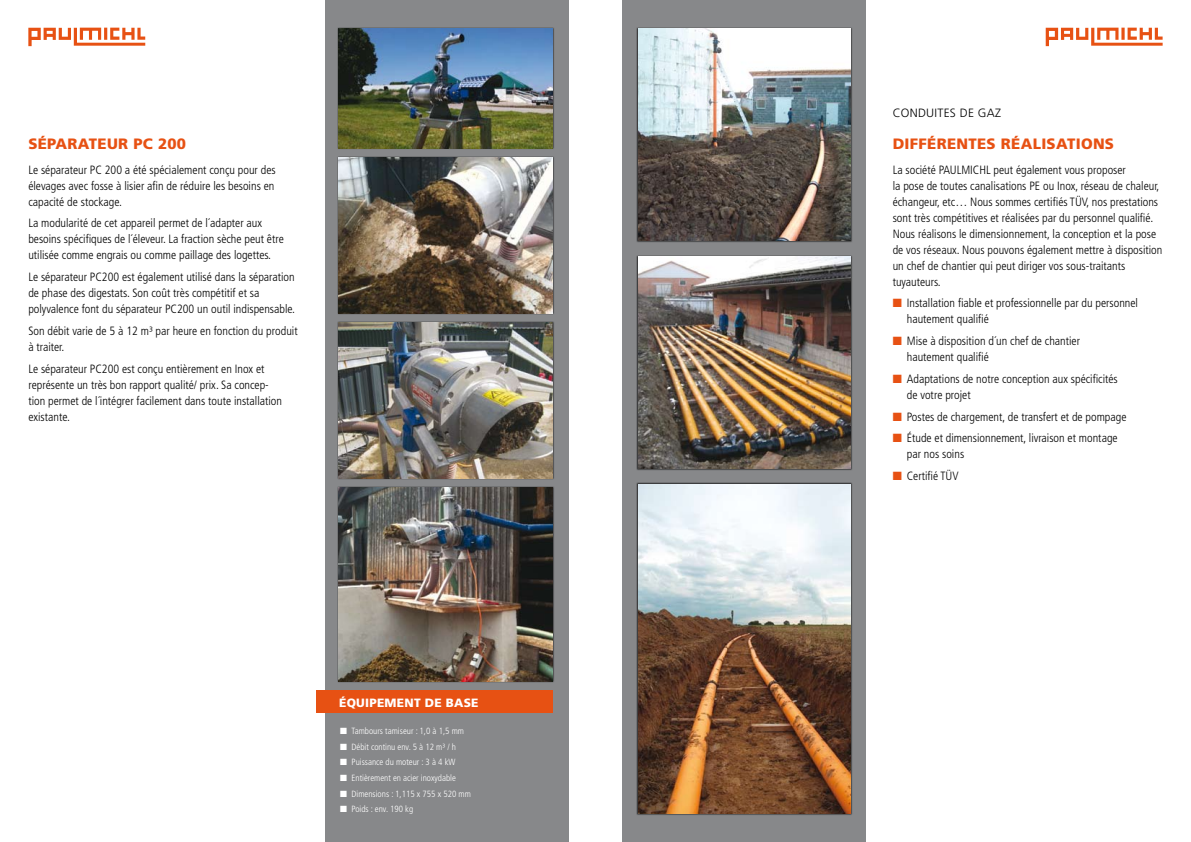
<style>
.page{position:relative;width:1191px;height:842px;background:#fff}
.page>*{position:absolute;margin:0;border:0;box-sizing:border-box;transform-origin:0 0}
.t1{font:900 15px "Frutiger";letter-spacing:.02em;color:#e75113}
.t2{font:300 condensed 12px/16px "Frutiger";color:#000}
.t3{font:900 12px "Frutiger";color:#fff}
.t4{font:300 12px "Frutiger";letter-spacing:.02em;color:#000}
.t5{font:300 condensed 9px "Frutiger";color:#fff}
.s1{color:#e75113}
</style>
<div class="page">
<svg style="left:1045px;top:28px;width:117px;height:18px"></svg>
<div style="left:622px;top:0;width:244px;height:842px;background:#87888a"></div>
<div style="left:636px;top:27px;width:220px;height:219px;background:#000;opacity:.75"></div>
<img style="left:638px;top:28px;width:212px;height:213px">
<div style="left:636px;top:255px;width:220px;height:219px;background:#000;opacity:.75"></div>
<img style="left:638px;top:256px;width:212px;height:213px">
<div style="left:636px;top:483px;width:220px;height:336px;background:#000;opacity:.75"></div>
<img style="left:638px;top:484px;width:212px;height:330px">
<div style="left:325px;top:0;width:243px;height:842px;background:#87888a"></div>
<svg style="left:28px;top:28px;width:117px;height:18px"></svg>
<div style="left:337px;top:321px;width:221px;height:162px;background:#000;opacity:.75"></div>
<img style="left:338px;top:322px;width:215px;height:156px">
<div style="left:337px;top:486px;width:221px;height:200px;background:#000;opacity:.75"></div>
<img style="left:338px;top:487px;width:215px;height:194px">
<div style="left:337px;top:27px;width:221px;height:127px;background:#000;opacity:.75"></div>
<img style="left:338px;top:28px;width:215px;height:120px">
<div style="left:337px;top:156px;width:221px;height:162px;background:#000;opacity:.75"></div>
<img style="left:338px;top:157px;width:215px;height:156px">
<div style="left:316px;top:690px;width:237px;height:23px;background:#e75113"></div>
<p class="t1" style="left:28px;top:135px;width:159px">SÉPARATEUR PC 200</p>
<p class="t2" style="left:28px;top:162px;width:249px;text-align:justify">Le séparateur PC 200 a été spécialement conçu pour des élevages avec fosse à lisier afin de réduire les besoins en capacité de stockage.</p>
<p class="t2" style="left:28px;top:215px;width:257px">La modularité de cet appareil permet de l´adapter aux besoins spécifiques de l´éleveur. La fraction sèche peut être utilisée comme engrais ou comme paillage des logettes.</p>
<p class="t2" style="left:28px;top:269px;width:268px">Le séparateur PC200 est également utilisé dans la séparation de phase des digestats. Son coût très compétitif et sa polyvalence font du séparateur PC200 un outil indispensable.</p>
<p class="t2" style="left:28px;top:323px;width:271px">Son débit varie de 5 à 12 m³ par heure en fonction du produit à traiter.</p>
<p class="t2" style="left:28px;top:360px;width:255px">Le séparateur PC200 est conçu entièrement en Inox et représente un très bon rapport qualité/ prix. Sa concep&shy;tion permet de l´intégrer facilement dans toute installation existante.</p>
<p class="t3" style="left:339px;top:695px;width:27px">ÉQUIPEMENT</p>
<p class="t3" style="left:425px;top:695px;width:39px">DE BASE</p>
<p class="t5" style="left:340px;top:726px;width:125px">■ Tambours tamiseur : 1,0 à 1,5 mm</p>
<p class="t5" style="left:340px;top:741px;width:117px">■ Débit continu env. 5 à 12 m³ / h</p>
<p class="t5" style="left:340px;top:757px;width:117px">■ Puissance du moteur : 3 à 4 kW</p>
<p class="t5" style="left:340px;top:773px;width:117px">■ Entièrement en acier inoxydable</p>
<p class="t5" style="left:340px;top:788px;width:132px">■ Dimensions : 1,115 x 755 x 520 mm</p>
<p class="t5" style="left:340px;top:804px;width:74px">■ Poids : env. 190 kg</p>
<p class="t4" style="left:892px;top:106px;width:110px">CONDUITES DE GAZ</p>
<p class="t1" style="left:892px;top:135px;width:223px">DIFFÉRENTES RÉALISATIONS</p>
<p class="t2" style="left:892px;top:162px;width:271px">La société PAULMICHL peut également vous proposer<br>la pose de toutes canalisations PE ou Inox, réseau de chaleur, échangeur, etc… Nous sommes certifiés TÜV, nos prestations sont très compétitives et réalisées par du personnel qualifié.<br>Nous réalisons le dimensionnement, la conception et la pose de vos réseaux. Nous pouvons également mettre à disposition un chef de chantier qui peut diriger vos sous-traitants tuyauteurs.</p>
<p class="t2" style="left:907px;top:295px;width:233px;text-indent:-14px"><span class="s1">■</span> Installation fiable et professionnelle par du personnel hautement qualifié</p>
<p class="t2" style="left:907px;top:333px;width:175px;text-indent:-14px"><span class="s1">■</span> Mise à disposition d´un chef de chantier hautement qualifié</p>
<p class="t2" style="left:907px;top:371px;width:212px;text-indent:-14px"><span class="s1">■</span> Adaptations de notre conception aux spécificités de votre projet</p>
<p class="t2" style="left:892px;top:408px;width:235px"><span class="s1">■</span> Postes de chargement, de transfert et de pompage</p>
<p class="t2" style="left:907px;top:430px;width:212px;text-indent:-14px"><span class="s1">■</span> Étude et dimensionnement, livraison et montage par nos soins</p>
<p class="t2" style="left:892px;top:468px;width:67px"><span class="s1">■</span> Certifié TÜV</p>
</div>
